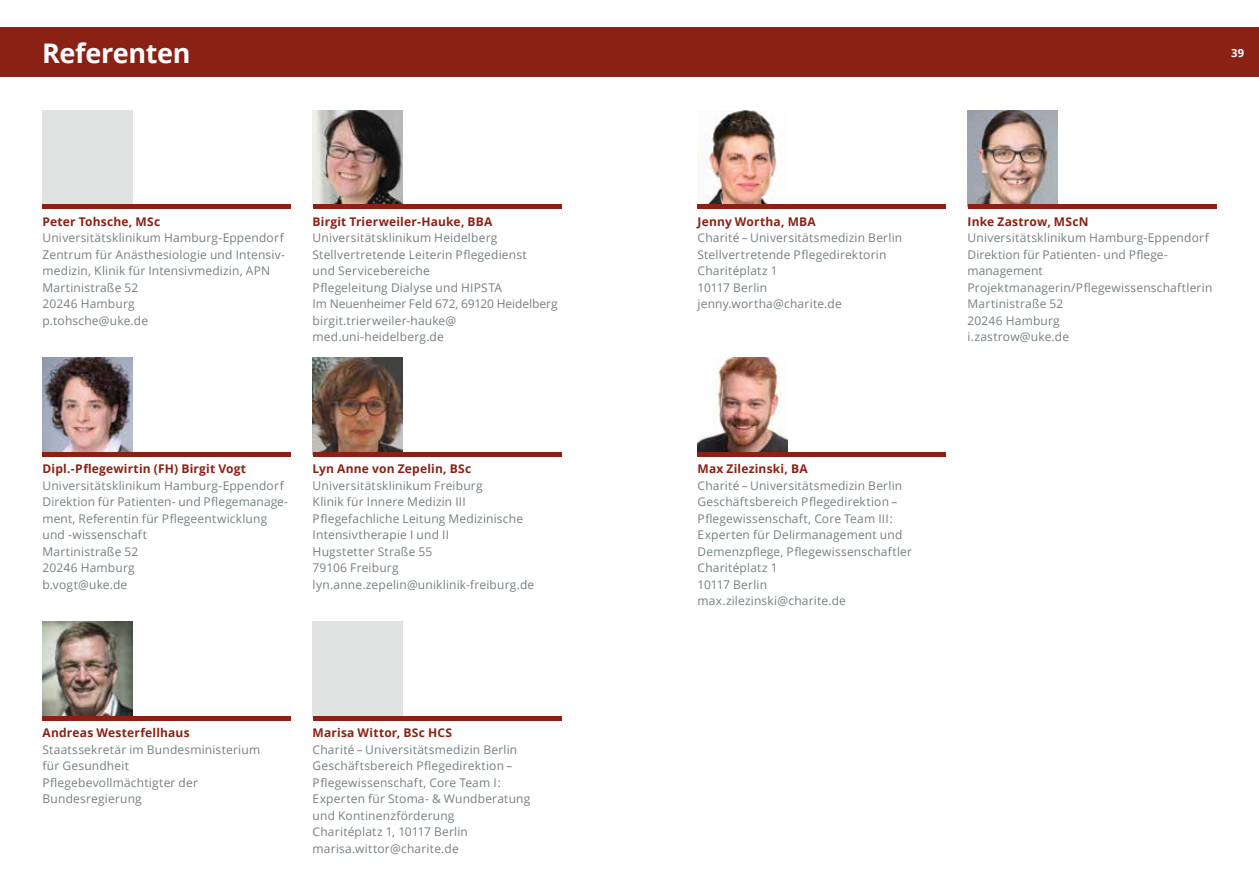
<style>
.page{position:relative;width:1259px;height:893px;background:#fff}
.page>*{position:absolute;margin:0;border:0;box-sizing:border-box;transform-origin:0 0}
.t1{font:700 27px "Open Sans";letter-spacing:-.01em;color:#fff}
.t2{font:12px/16.5px "Open Sans";letter-spacing:.015em;color:#76807f}
.t3{font:700 12px "Open Sans";letter-spacing:.015em;color:#8b2115}
.t4{font:700 11.25px "Open Sans";color:#fff}
</style>
<div class="page">
<div style="left:0;top:28px;width:1259px;height:49px;background:#8b2115"></div>
<img style="left:313px;top:110px;width:90px;height:95px">
<hr style="left:313px;top:205px;width:248px;height:4px;background:#8b2115">
<img style="left:43px;top:358px;width:90px;height:94px">
<div style="left:43px;top:452px;width:248px;height:5px;background:#8b2115"></div>
<div style="left:43px;top:110px;width:90px;height:96px;background:#e1e2e2"></div>
<hr style="left:43px;top:205px;width:248px;height:4px;background:#8b2115">
<img style="left:313px;top:358px;width:90px;height:94px">
<div style="left:313px;top:452px;width:248px;height:5px;background:#8b2115"></div>
<img style="left:43px;top:622px;width:90px;height:94px">
<div style="left:43px;top:716px;width:248px;height:5px;background:#8b2115"></div>
<img style="left:967px;top:110px;width:90px;height:95px">
<hr style="left:967px;top:205px;width:249px;height:4px;background:#8b2115">
<img style="left:697px;top:358px;width:90px;height:94px">
<div style="left:697px;top:452px;width:249px;height:5px;background:#8b2115"></div>
<div style="left:313px;top:622px;width:90px;height:96px;background:#e1e2e2"></div>
<div style="left:313px;top:716px;width:248px;height:5px;background:#8b2115"></div>
<img style="left:697px;top:110px;width:90px;height:95px">
<hr style="left:697px;top:205px;width:249px;height:4px;background:#8b2115">
<h1 class="t1" style="left:42px;top:34px;width:150px">Referenten</h1>
<p class="t4" style="left:1231px;top:44px;width:15px">39</p>
<p class="t3" style="left:43px;top:213px;width:119px">Peter Tohsche, MSc</p>
<p class="t2" style="left:43px;top:229px;width:244px">Universitätsklinikum Hamburg-Eppendorf<br>Zentrum für Anästhesiologie und Intensiv&shy;medizin, Klinik für Intensivmedizin, APN<br>Martinistraße 52<br>20246 Hamburg<br>p.tohsche@uke.de</p>
<p class="t3" style="left:313px;top:213px;width:181px">Birgit Trierweiler-Hauke, BBA</p>
<p class="t2" style="left:313px;top:229px;width:247px">Universitätsklinikum Heidelberg<br>Stellvertretende Leiterin Pflegedienst<br>und Servicebereiche<br>Pflegeleitung Dialyse und HIPSTA<br>Im Neuenheimer Feld 672, 69120 Heidelberg birgit.trierweiler-hauke@ med.uni-heidelberg.de</p>
<p class="t3" style="left:43px;top:460px;width:205px">Dipl.-Pflegewirtin (FH) Birgit Vogt</p>
<p class="t2" style="left:43px;top:477px;width:247px">Universitätsklinikum Hamburg-Eppendorf<br>Direktion für Patienten- und Pflegemanage&shy;ment, Referentin für Pflegeentwicklung und -wissenschaft<br>Martinistraße 52<br>20246 Hamburg<br>b.vogt@uke.de</p>
<p class="t3" style="left:313px;top:460px;width:160px">Lyn Anne von Zepelin, BSc</p>
<p class="t2" style="left:313px;top:477px;width:223px">Universitätsklinikum Freiburg<br>Klinik für Innere Medizin III<br>Pflegefachliche Leitung Medizinische<br>Intensivtherapie I und II<br>Hugstetter Straße 55<br>79106 Freiburg lyn.anne.zepelin@uniklinik-freiburg.de</p>
<p class="t3" style="left:43px;top:724px;width:149px">Andreas Westerfellhaus</p>
<p class="t2" style="left:43px;top:741px;width:219px">Staatssekretär im Bundesministerium für Gesundheit<br>Pflegebevollmächtigter der<br>Bundesregierung</p>
<p class="t3" style="left:313px;top:724px;width:141px">Marisa Wittor, BSc HCS</p>
<p class="t2" style="left:313px;top:741px;width:219px">Charité – Universitätsmedizin Berlin<br>Geschäftsbereich Pflegedirektion –<br>Pflegewissenschaft, Core Team I :<br>Experten für Stoma- &amp; Wundberatung und Kontinenzförderung<br>Charitéplatz 1, 10117 Berlin marisa.wittor@charite.de</p>
<p class="t3" style="left:697px;top:213px;width:120px">Jenny Wortha, MBA</p>
<p class="t2" style="left:697px;top:229px;width:206px">Charité – Universitätsmedizin Berlin<br>Stellvertretende Pflegedirektorin<br>Charitéplatz 1<br>10117 Berlin jenny.wortha@charite.de</p>
<p class="t3" style="left:697px;top:460px;width:112px">Max Zilezinski, BA</p>
<p class="t2" style="left:697px;top:477px;width:216px">Charité – Universitätsmedizin Berlin<br>Geschäftsbereich Pflegedirektion –<br>Pflegewissenschaft, Core Team III :<br>Experten für Delirmanagement und<br>Demenzpflege, Pflegewissenschaftler<br>Charitéplatz 1<br>10117 Berlin max.zilezinski@charite.de</p>
<p class="t3" style="left:967px;top:213px;width:122px">Inke Zastrow, MScN</p>
<p class="t2" style="left:967px;top:229px;width:246px">Universitätsklinikum Hamburg-Eppendorf<br>Direktion für Patienten- und Pflege&shy;management<br>Projektmanagerin/Pflegewissenschaftlerin<br>Martinistraße 52<br>20246 Hamburg<br>i.zastrow@uke.de</p>
</div>
